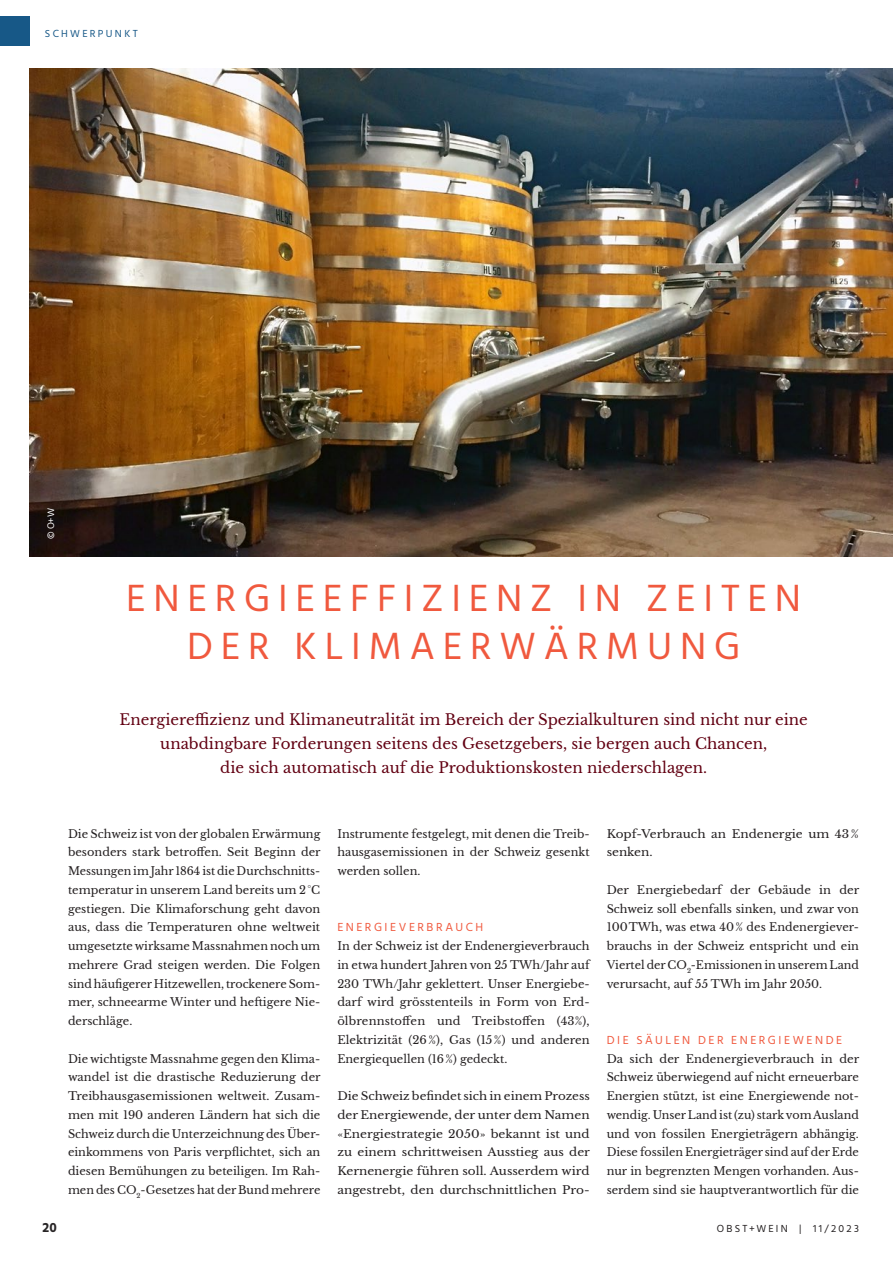
<style>
.page{position:relative;width:893px;height:1263px;background:#fff}
.page>*{position:absolute;margin:0;border:0;box-sizing:border-box;transform-origin:0 0}
.t1{font:39px/48px "Hind";letter-spacing:.2em;color:#f0593e;text-align:center}
.t2{font:15px/24px "Libre Baskerville";color:#620012;text-align:center}
.t3{font:700 13.5px "Hind";color:#282526}
.t4{font:12px "Hind";letter-spacing:.215em;color:#f0593e}
.t5{font:11.25px/18.8px "Libre Baskerville";color:#231f20;text-align:justify}
.t6{font:11.25px/18.8px "Libre Baskerville";color:#231f20;text-align:justify;scale:1.05 1}
.t7{font:11.25px/18.8px "Libre Baskerville";color:#231f20;scale:1.07 1}
.t8{font:10.5px "Hind";letter-spacing:.215em;color:#231f20}
.t9{font:10.5px "Hind";letter-spacing:.215em;color:#175887}
.t10{font:9.75px "Hind";color:#fff}
</style>
<div class="page">
<div style="left:0;top:16px;width:30px;height:30px;background:#175887"></div>
<img style="left:30px;top:68px;width:863px;height:488px">
<p class="t9" style="left:45px;top:27px;width:95px">SCHWERPUNKT</p>
<p class="t10" style="left:45px;top:539px;width:33px;rotate:-90deg">© O+W</p>
<h1 class="t1" style="left:126px;top:573px;width:676px">ENERGIEEFFIZIENZ IN ZEITEN<br>DER KLIMAERWÄRMUNG</h1>
<p class="t2" style="left:120px;top:708px;width:690px">Energiereffizienz und Klimaneutralität im Bereich der Spezialkulturen sind nicht nur eine unabdingbare Forderungen seitens des Gesetzgebers, sie bergen auch Chancen,<br>die sich automatisch auf die Produktionskosten niederschlagen.</p>
<p class="t5" style="left:68px;top:824px;width:254px">Die Schweiz ist von der globalen Erwärmung besonders stark betroffen. Seit Beginn der Messungen im Jahr 1864 ist die Durchschnitts&shy;temperatur in unserem Land bereits um 2°C gestiegen. Die Klimaforschung geht davon aus, dass die Temperaturen ohne weltweit umgesetzte wirksame Massnahmen noch um mehrere Grad steigen werden. Die Folgen sind häufigerer Hitzewellen, trockenere Som&shy;mer, schneearme Winter und heftigere Nie&shy;derschläge.</p>
<p class="t5" style="left:68px;top:1049px;width:254px">Die wichtigste Massnahme gegen den Klima&shy;wandel ist die drastische Reduzierung der Treibhausgasemissionen weltweit. Zusam&shy;men mit 190 anderen Ländern hat sich die Schweiz durch die Unterzeichnung des Über&shy;einkommens von Paris verpflichtet, sich an diesen Bemühungen zu beteiligen. Im Rah&shy;men des CO<sub>2</sub>-Gesetzes hat der Bund mehrere</p>
<p class="t5" style="left:337px;top:824px;width:254px">Instrumente festgelegt, mit denen die Treib&shy;hausgasemissionen in der Schweiz gesenkt werden sollen.</p>
<p class="t4" style="left:337px;top:920px;width:147px">ENERGIEVERBRAUCH</p>
<p class="t5" style="left:337px;top:937px;width:254px">In der Schweiz ist der Endenergieverbrauch in etwa hundert Jahren von 25 TWh/Jahr auf 230 TWh/Jahr geklettert. Unser Energiebe&shy;darf wird grösstenteils in Form von Erd&shy;ölbrennstoffen und Treibstoffen (43%), Elektrizität (26%), Gas (15%) und anderen Energiequellen (16%) gedeckt.</p>
<p class="t6" style="left:337px;top:1087px;width:242px">Die Schweiz befindet sich in einem Prozess der Energiewende, der unter dem Namen «Energiestrategie 2050» bekannt ist und zu einem schrittweisen Ausstieg aus der Kernenergie führen soll. Ausserdem wird angestrebt, den durchschnittlichen Pro-</p>
<p class="t7" style="left:607px;top:824px;width:237px">Kopf-Verbrauch an Endenergie um 43% senken.</p>
<p class="t5" style="left:607px;top:880px;width:254px">Der Energiebedarf der Gebäude in der Schweiz soll ebenfalls sinken, und zwar von 100TWh, was etwa 40% des Endenergiever&shy;brauchs in der Schweiz entspricht und ein Viertel der CO<sub>2</sub>-Emissionen in unserem Land verursacht, auf 55 TWh im Jahr 2050.</p>
<p class="t4" style="left:607px;top:1033px;width:237px">DIE SÄULEN DER ENERGIEWENDE</p>
<p class="t5" style="left:607px;top:1049px;width:254px">Da sich der Endenergieverbrauch in der Schweiz überwiegend auf nicht erneuerbare Energien stützt, ist eine Energiewende not&shy;wendig. Unser Land ist (zu) stark vom Ausland und von fossilen Energieträgern abhängig.<br>Diese fossilen Energieträger sind auf der Erde nur in begrenzten Mengen vorhanden. Aus&shy;serdem sind sie hauptverantwortlich für die</p>
<p class="t3" style="left:43px;top:1219px;width:16px">20</p>
<p class="t8" style="left:717px;top:1222px;width:144px">OBST+WEIN | 11/2023</p>
</div>
